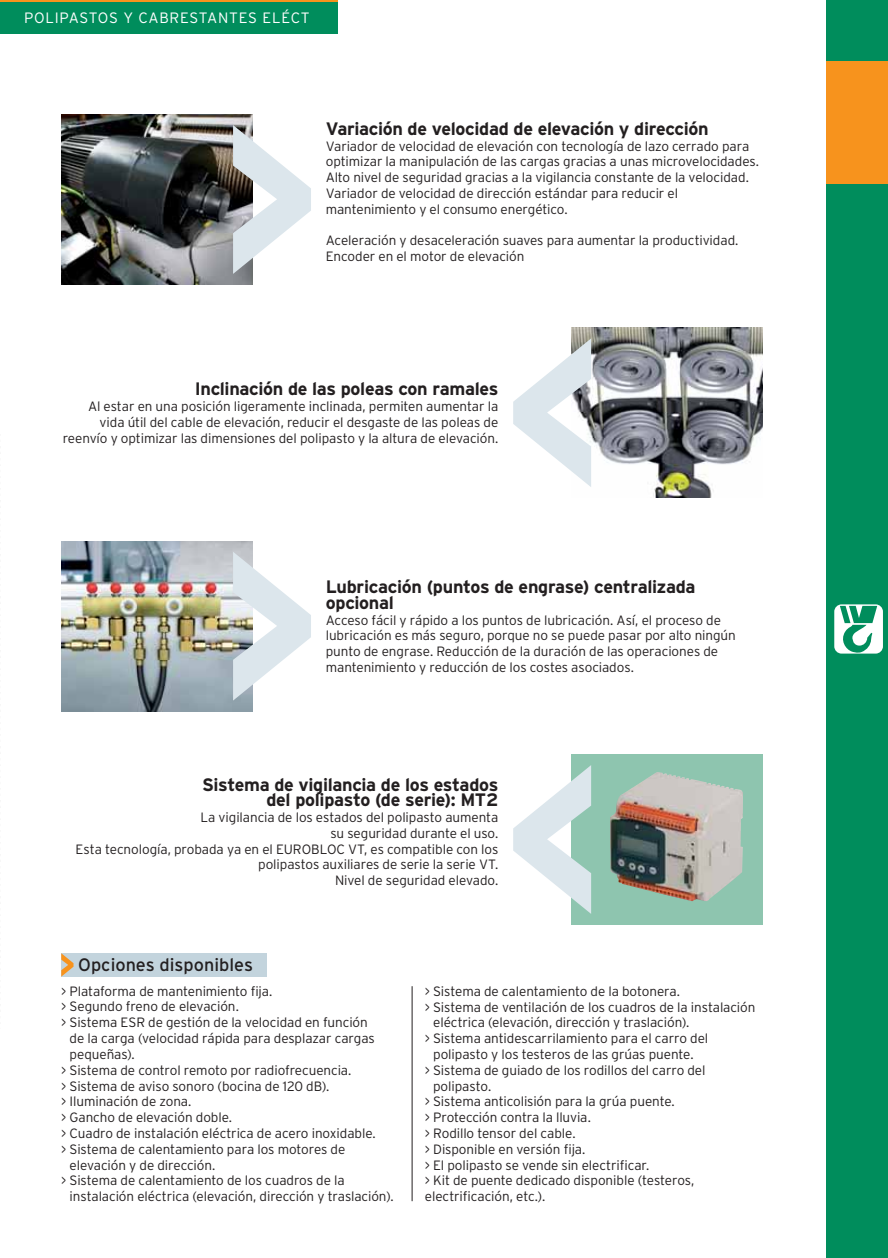
<style>
.page{position:relative;width:888px;height:1258px;background:#fff}
.page>*{position:absolute;margin:0;border:0;box-sizing:border-box;transform-origin:0 0}
.t1{font:700 18px/15.8px "Interstate";letter-spacing:-.015em;color:#231f20}
.t2{font:18px "Interstate";color:#231f20}
.t3{font:300 15px "Interstate";letter-spacing:.05em;color:#fff}
.t4{font:300 13.5px/15.8px "Interstate";letter-spacing:-.005em;color:#231f20}
</style>
<div class="page">
<div style="left:827px;top:0;width:61px;height:1258px;background:#008d5c"></div>
<div style="left:827px;top:61px;width:61px;height:122px;background:#f7931d"></div>
<div style="left:834px;top:604px;width:49px;height:49px;background:#fff;border-radius:7px"></div>
<svg style="left:840px;top:606px;width:37px;height:48px"></svg>
<div style="left:0;top:0;width:338px;height:33px;background:#008d5c"></div>
<hr style="left:0;top:0;width:338px;height:2px;background:#f7931d">
<div style="left:61px;top:953px;width:206px;height:24px;background:#c3d4dd"></div>
<svg style="left:61px;top:953px;width:13px;height:24px"></svg>
<img style="left:61px;top:114px;width:192px;height:170px">
<svg style="left:233px;top:125px;width:78px;height:149px"></svg>
<img style="left:61px;top:541px;width:192px;height:170px">
<svg style="left:233px;top:552px;width:78px;height:148px"></svg>
<hr style="left:412px;top:986px;width:1px;height:215px;background:#231f20">
<div style="left:572px;top:754px;width:191px;height:170px;background:#8ec5af"></div>
<svg style="left:513px;top:765px;width:78px;height:149px"></svg>
<img style="left:610px;top:772px;width:133px;height:129px">
<img style="left:572px;top:328px;width:191px;height:170px">
<svg style="left:513px;top:338px;width:78px;height:149px"></svg>
<p class="t3" style="left:24px;top:12px;width:287px">POLIPASTOS Y CABRESTANTES ELÉCT</p>
<h1 class="t1" style="left:326px;top:122px;width:384px">Variación de velocidad de elevación y dirección</h1>
<p class="t4" style="left:326px;top:139px;width:435px">Variador de velocidad de elevación con tecnología de lazo cerrado para optimizar la manipulación de las cargas gracias a unas microvelocidades.<br>Alto nivel de seguridad gracias a la vigilancia constante de la velocidad.<br>Variador de velocidad de dirección estándar para reducir el mantenimiento y el consumo energético.</p>
<p class="t4" style="left:326px;top:234px;width:414px">Aceleración y desaceleración suaves para aumentar la productividad.<br>Encoder en el motor de elevación</p>
<h1 class="t1" style="left:195px;top:383px;width:305px">Inclinación de las poleas con ramales</h1>
<p class="t4" style="left:63px;top:400px;width:437px;text-align:right">Al estar en una posición ligeramente inclinada, permiten aumentar la vida útil del cable de elevación, reducir el desgaste de las poleas de reenvío y optimizar las dimensiones del polipasto y la altura de elevación.</p>
<h1 class="t1" style="left:326px;top:580px;width:371px">Lubricación (puntos de engrase) centralizada opcional</h1>
<p class="t4" style="left:326px;top:613px;width:412px">Acceso fácil y rápido a los puntos de lubricación. Así, el proceso de lubricación es más seguro, porque no se puede pasar por alto ningún punto de engrase. Reducción de la duración de las operaciones de mantenimiento y reducción de los costes asociados.</p>
<h1 class="t1" style="left:202px;top:778px;width:298px;text-align:right">Sistema de vigilancia de los estados del polipasto (de serie): MT2</h1>
<p class="t4" style="left:76px;top:811px;width:424px;text-align:right">La vigilancia de los estados del polipasto aumenta<br>su seguridad durante el uso.<br>Esta tecnología, probada ya en el EUROBLOC VT, es compatible con los polipastos auxiliares de serie la serie VT.<br>Nivel de seguridad elevado.</p>
<h1 class="t2" style="left:78px;top:958px;width:176px">Opciones disponibles</h1>
<p class="t4" style="left:61px;top:984px;width:213px">&gt; Plataforma de mantenimiento fija.</p>
<p class="t4" style="left:61px;top:1000px;width:179px">&gt; Segundo freno de elevación.</p>
<p class="t4" style="left:61px;top:1016px;width:308px">&gt; Sistema ESR de gestión de la velocidad en función</p>
<p class="t4" style="left:70px;top:1032px;width:307px">de la carga (velocidad rápida para desplazar cargas</p>
<p class="t4" style="left:70px;top:1048px;width:67px">pequeñas).</p>
<p class="t4" style="left:61px;top:1063px;width:292px">&gt; Sistema de control remoto por radiofrecuencia.</p>
<p class="t4" style="left:61px;top:1079px;width:270px">&gt; Sistema de aviso sonoro (bocina de 120 dB).</p>
<p class="t4" style="left:61px;top:1095px;width:132px">&gt; Iluminación de zona.</p>
<p class="t4" style="left:61px;top:1111px;width:172px">&gt; Gancho de elevación doble.</p>
<p class="t4" style="left:61px;top:1127px;width:316px">&gt; Cuadro de instalación eléctrica de acero inoxidable.</p>
<p class="t4" style="left:61px;top:1142px;width:286px">&gt; Sistema de calentamiento para los motores de</p>
<p class="t4" style="left:70px;top:1158px;width:147px">elevación y de dirección.</p>
<p class="t4" style="left:61px;top:1174px;width:285px">&gt; Sistema de calentamiento de los cuadros de la</p>
<p class="t4" style="left:70px;top:1190px;width:326px">instalación eléctrica (elevación, dirección y traslación).</p>
<p class="t4" style="left:425px;top:984px;width:257px">&gt; Sistema de calentamiento de la botonera.</p>
<p class="t4" style="left:425px;top:1000px;width:332px">&gt; Sistema de ventilación de los cuadros de la instalación</p>
<p class="t4" style="left:433px;top:1016px;width:258px">eléctrica (elevación, dirección y traslación).</p>
<p class="t4" style="left:425px;top:1032px;width:285px">&gt; Sistema antidescarrilamiento para el carro del</p>
<p class="t4" style="left:433px;top:1048px;width:262px">polipasto y los testeros de las grúas puente.</p>
<p class="t4" style="left:425px;top:1063px;width:282px">&gt; Sistema de guiado de los rodillos del carro del</p>
<p class="t4" style="left:433px;top:1079px;width:60px">polipasto.</p>
<p class="t4" style="left:425px;top:1095px;width:251px">&gt; Sistema anticolisión para la grúa puente.</p>
<p class="t4" style="left:425px;top:1111px;width:168px">&gt; Protección contra la lluvia.</p>
<p class="t4" style="left:425px;top:1127px;width:152px">&gt; Rodillo tensor del cable.</p>
<p class="t4" style="left:425px;top:1142px;width:162px">&gt; Disponible en versión fija.</p>
<p class="t4" style="left:425px;top:1158px;width:226px">&gt; El polipasto se vende sin electrificar.</p>
<p class="t4" style="left:425px;top:1174px;width:271px">&gt; Kit de puente dedicado disponible (testeros,</p>
<p class="t4" style="left:425px;top:1190px;width:122px">electrificación, etc.).</p>
</div>
